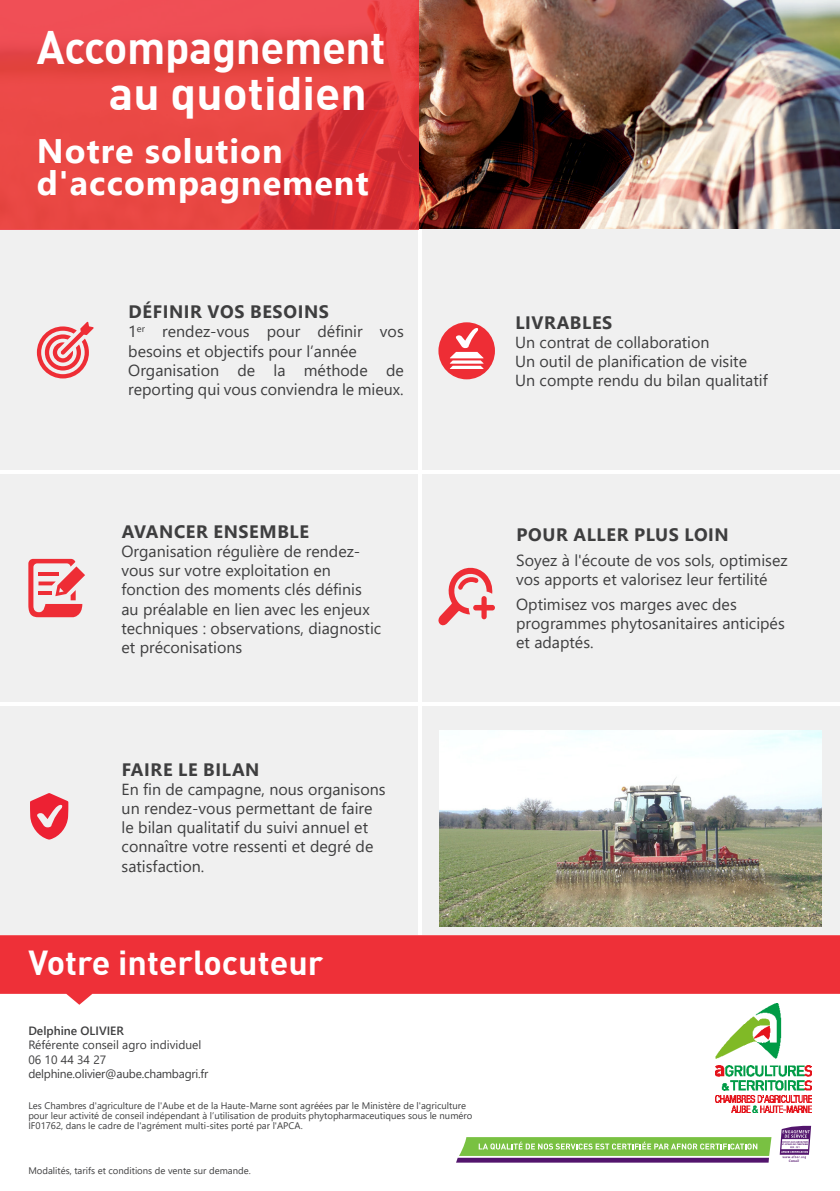
<style>
.page{position:relative;width:840px;height:1191px;background:#fff}
.page>*{position:absolute;margin:0;border:0;box-sizing:border-box;transform-origin:0 0}
.t1{font:700 46px/46.6px "DIN";letter-spacing:-.01em;color:#fff;scale:.95 1}
.t2{font:700 34px/33px "Segoe UI";letter-spacing:.03em;color:#fff}
.t3{font:700 34px "DIN";color:#fff}
.t4{font:700 18px "Segoe UI";letter-spacing:.035em;color:#3e3e3f}
.t5{font:16px/19.2px "Segoe UI";color:#3e3e3f}
.t6{font:12px/14.4px "Segoe UI";color:#3e3e3f}
.t7{font:600 12px "Segoe UI";color:#3e3e3f}
.t8{font:9.6px/10px "Segoe UI";color:#3e3e3f}
.t9{font:700 condensed 3.4px "Frutiger";color:#53156d}
</style>
<div class="page">
<img style="left:418px;top:0;width:421px;height:230px">
<div style="left:0;top:230px;width:839px;height:705px;background:#f0f0f0"></div>
<hr style="left:418px;top:230px;width:3px;height:748px;background:#fff">
<hr style="left:0;top:470px;width:839px;height:4px;background:#fff">
<hr style="left:0;top:702px;width:839px;height:3px;background:#fff">
<svg style="left:0;top:0;width:418px;height:230px;background:#e64343"></svg>
<img style="left:715px;top:1004px;width:96px;height:109px">
<svg style="left:779px;top:1125px;width:32px;height:33px"></svg>
<svg style="left:456px;top:1137px;width:315px;height:25px;background:#8cb06d"></svg>
<svg style="left:0;top:935px;width:839px;height:69px;background:#f04e55"></svg>
<img style="left:439px;top:730px;width:382px;height:196px">
<svg style="left:37px;top:321px;width:57px;height:57px"></svg>
<svg style="left:28px;top:559px;width:57px;height:58px"></svg>
<svg style="left:30px;top:793px;width:38px;height:46px"></svg>
<svg style="left:438px;top:567px;width:56px;height:59px"></svg>
<div style="left:438px;top:322px;width:56px;height:57px;background:#ee2d35;border-radius:50%"></div>
<svg style="left:449px;top:328px;width:34px;height:41px"></svg>
<h1 class="t1" style="left:109px;top:22px;width:292px;text-indent:-72px">Accompagnement au quotidien</h1>
<h2 class="t2" style="left:37px;top:131px;width:333px">Notre solution d'accompagnement</h2>
<p class="t4" style="left:128px;top:295px;width:202px">DÉFINIR VOS BESOINS</p>
<p class="t5" style="left:128px;top:321px;width:277px">1<sup>er</sup> rendez-vous pour définir vos besoins et objectifs pour l’année Organisation de la méthode de reporting qui vous conviendra le mieux.</p>
<p class="t4" style="left:515px;top:305px;width:98px">LIVRABLES</p>
<p class="t5" style="left:515px;top:331px;width:254px">Un contrat de collaboration<br>Un outil de planification de visite<br>Un compte rendu du bilan qualitatif</p>
<p class="t4" style="left:122px;top:514px;width:188px">AVANCER ENSEMBLE</p>
<p class="t5" style="left:121px;top:540px;width:261px">Organisation régulière de rendez&shy;vous sur votre exploitation en fonction des moments clés définis au préalable en lien avec les enjeux techniques : observations, diagnostic et préconisations</p>
<p class="t4" style="left:122px;top:752px;width:139px">FAIRE LE BILAN</p>
<p class="t5" style="left:121px;top:778px;width:265px">En fin de campagne, nous organisons un rendez-vous permettant de faire le bilan qualitatif du suivi annuel et connaître votre ressenti et degré de satisfaction.</p>
<h2 class="t3" style="left:28px;top:941px;width:296px">Votre interlocuteur</h2>
<p class="t7" style="left:28px;top:1019px;width:97px">Delphine OLIVIER</p>
<p class="t6" style="left:28px;top:1036px;width:181px">Référente conseil agro individuel<br>06 10 44 34 27 delphine.olivier@aube.chambagri.fr</p>
<p class="t8" style="left:28px;top:1099px;width:445px">Les Chambres d'agriculture de l'Aube et de la Haute-Marne sont agréées par le Ministère de l'agriculture pour leur activité de conseil indépendant à l’utilisation de produits phytopharmaceutiques sous le numéro<br>IF01762, dans le cadre de l'agrément multi-sites porté par l'APCA.</p>
<p class="t8" style="left:28px;top:1165px;width:224px">Modalités, tarifs et conditions de vente sur demande.</p>
<p class="t4" style="left:516px;top:517px;width:214px">POUR ALLER PLUS LOIN</p>
<p class="t5" style="left:516px;top:549px;width:273px">Soyez à l'écoute de vos sols, optimisez vos apports et valorisez leur fertilité</p>
<p class="t5" style="left:516px;top:593px;width:270px">Optimisez vos marges avec des programmes phytosanitaires anticipés et adaptés.</p>
<p class="t9" style="left:788px;top:1158px;width:12px">Conseil</p>
</div>
